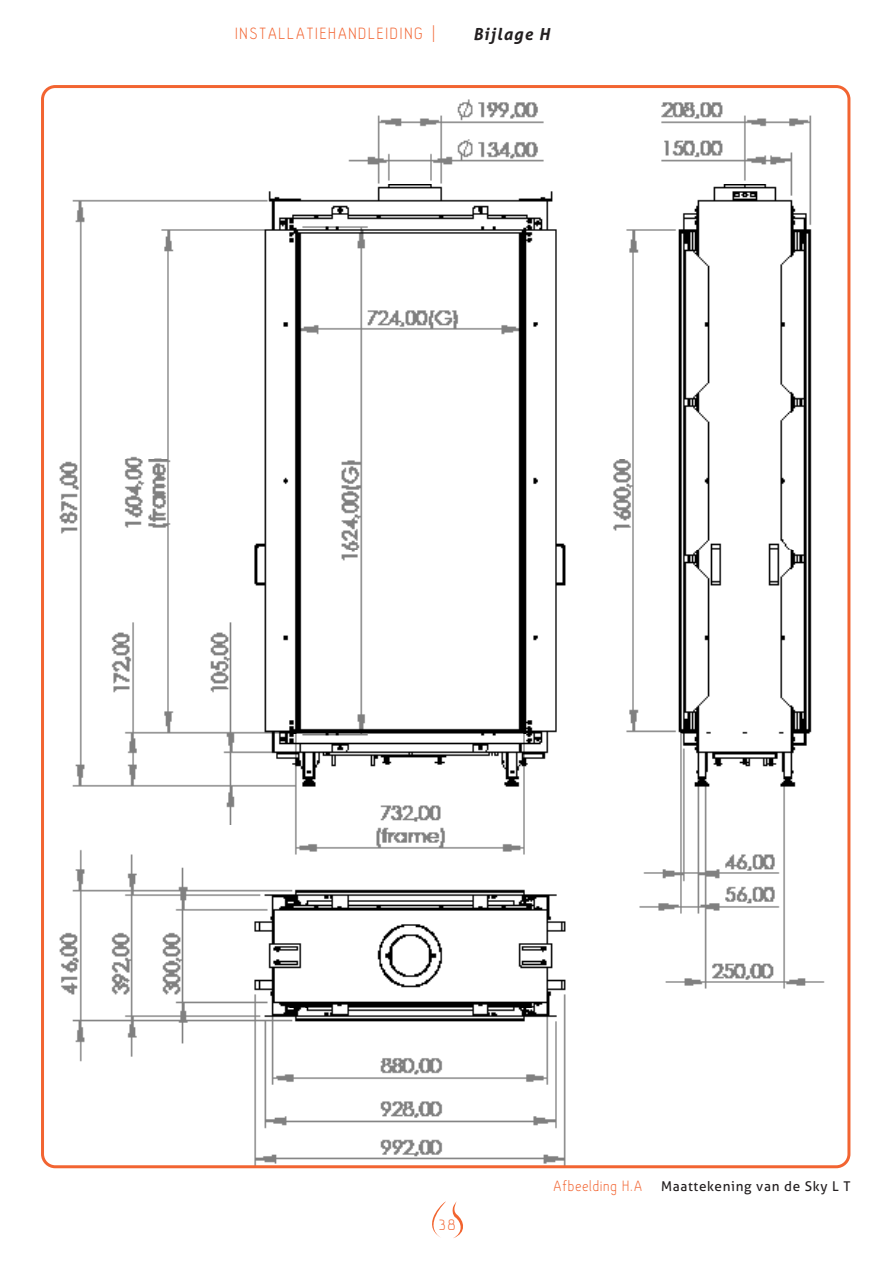
<style>
.page{position:relative;width:893px;height:1263px;background:#fff}
.page>*{position:absolute;margin:0;border:0;box-sizing:border-box;transform-origin:0 0}
.t1{font:300 18px "Hallosans";letter-spacing:.11em;color:#f26431}
.t2{font:italic 700 16.5px "Aller";letter-spacing:.075em;color:#231f20}
.t3{font:300 16.5px "Hallosans";color:#f26431}
.t4{font:13.5px "Aller";letter-spacing:.05em;color:#231f20}
.s1{font-family:"Hallosans";font-weight:300;font-size:16.5px;color:#f26431}
</style>
<div class="page">
<svg style="left:432px;top:1202px;width:13px;height:35px"></svg>
<svg style="left:453px;top:1201px;width:10px;height:37px"></svg>
<img style="left:59px;top:99px;width:766px;height:1065px">
<h1 class="t1" style="left:235px;top:24px;width:202px">INSTALLATIEHANDLEIDING |</h1>
<p class="t2" style="left:473px;top:24px;width:78px">Bijlage H</p>
<p class="t3" style="left:439px;top:1216px;width:18px">38</p>
<p class="t4" style="left:553px;top:1178px;width:298px"><span class="s1">Afbeelding H.A</span> Maattekening van de Sky L T</p>
</div>
